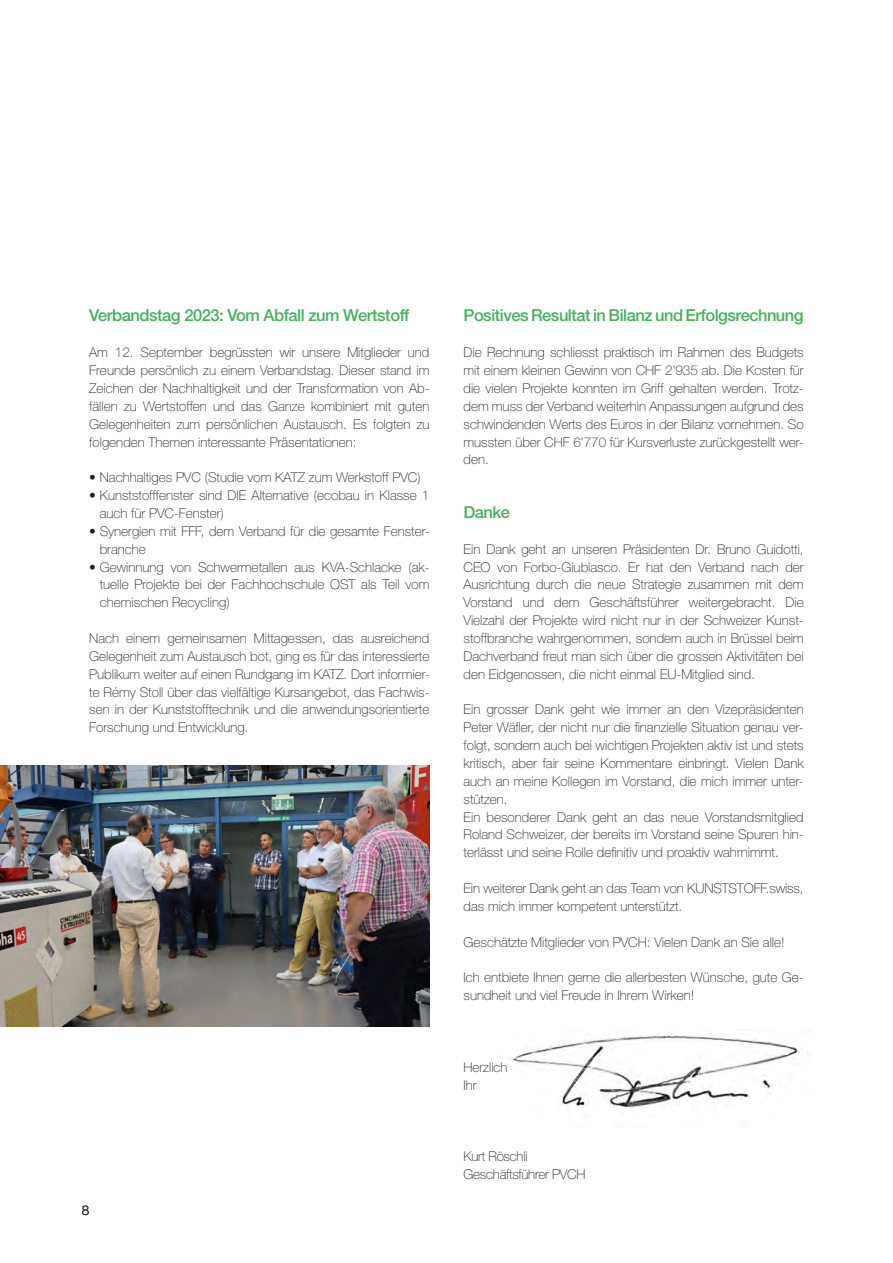
<style>
.page{position:relative;width:893px;height:1263px;background:#fff}
.page>*{position:absolute;margin:0;border:0;box-sizing:border-box;transform-origin:0 0}
.t1{font:500 16.65px "Helvetica Neue LT Std";letter-spacing:-.03em;color:#48b05d}
.t2{font:500 16.5px "Helvetica Neue LT Std";letter-spacing:-.03em;color:#48b05d}
.t3{font:100 13.5px/17.9px "Helvetica Neue LT Std";color:#231f20}
.t4{font:100 13.5px/17.9px "Helvetica Neue LT Std";letter-spacing:-.02em;color:#231f20}
.t5{font:300 13.5px "Helvetica Neue LT Std";color:#231f20}
</style>
<div class="page">
<img style="left:509px;top:1035px;width:293px;height:73px">
<img style="left:0;top:765px;width:429px;height:262px">
<p class="t1" style="left:89px;top:306px;width:321px">Verbandstag 2023: Vom Abfall zum Wertstoff</p>
<p class="t3" style="left:89px;top:343px;width:342px;text-align:justify">Am 12. September begrüssten wir unsere Mitglieder und Freunde persönlich zu einem Verbandstag. Dieser stand im Zeichen der Nachhaltigkeit und der Transformation von Ab&shy;fällen zu Wertstoffen und das Ganze kombiniert mit guten Gelegenheiten zum persönlichen Austausch. Es folgten zu folgenden Themen interessante Präsentationen:</p>
<p class="t3" style="left:89px;top:468px;width:333px">• Nachhaltiges PVC (Studie vom KATZ zum Werkstoff PVC)</p>
<p class="t3" style="left:100px;top:486px;width:331px;text-indent:-11px">• Kunststofffenster sind DIE Alternative (ecobau in Klasse 1 auch für PVC-Fenster)</p>
<p class="t3" style="left:100px;top:522px;width:331px;text-indent:-11px">• Synergien mit FFF, dem Verband für die gesamte Fenster&shy;branche</p>
<p class="t3" style="left:100px;top:558px;width:331px;text-align:justify;text-indent:-11px">• Gewinnung von Schwermetallen aus KVA-Schlacke (ak&shy;tuelle Projekte bei der Fachhochschule OST als Teil vom chemischen Recycling)</p>
<p class="t3" style="left:89px;top:629px;width:342px;text-align:justify">Nach einem gemeinsamen Mittagessen, das ausreichend Gelegenheit zum Austausch bot, ging es für das interessierte Publikum weiter auf einen Rundgang im KATZ. Dort informier&shy;te Rémy Stoll über das vielfältige Kursangebot, das Fachwis&shy;sen in der Kunststofftechnik und die anwendungsorientierte Forschung und Entwicklung.</p>
<p class="t5" style="left:82px;top:1202px;width:9px">8</p>
<p class="t2" style="left:463px;top:306px;width:342px">Positives Resultat in Bilanz und Erfolgsrechnung</p>
<p class="t3" style="left:463px;top:343px;width:342px;text-align:justify">Die Rechnung schliesst praktisch im Rahmen des Budgets mit einem kleinen Gewinn von CHF 2'935 ab. Die Kosten für die vielen Projekte konnten im Griff gehalten werden. Trotz&shy;dem muss der Verband weiterhin Anpassungen aufgrund des schwindenden Werts des Euros in der Bilanz vornehmen. So mussten über CHF 6'770 für Kursverluste zurückgestellt wer&shy;den.</p>
<p class="t2" style="left:463px;top:502px;width:48px">Danke</p>
<p class="t3" style="left:463px;top:540px;width:342px;text-align:justify">Ein Dank geht an unseren Präsidenten Dr. Bruno Guidotti, CEO von Forbo-Giubiasco. Er hat den Verband nach der Ausrichtung durch die neue Strategie zusammen mit dem Vorstand und dem Geschäftsführer weitergebracht. Die Vielzahl der Projekte wird nicht nur in der Schweizer Kunst&shy;stoffbranche wahrgenommen, sondern auch in Brüssel beim Dachverband freut man sich über die grossen Aktivitäten bei den Eidgenossen, die nicht einmal EU-Mitglied sind.</p>
<p class="t3" style="left:463px;top:701px;width:342px">Ein grosser Dank geht wie immer an den Vizepräsidenten Peter Wäfler, der nicht nur die finanzielle Situation genau ver&shy;folgt, sondern auch bei wichtigen Projekten aktiv ist und stets kritisch, aber fair seine Kommentare einbringt. Vielen Dank auch an meine Kollegen im Vorstand, die mich immer unter&shy;stützen.<br>Ein besonderer Dank geht an das neue Vorstandsmitglied Roland Schweizer, der bereits im Vorstand seine Spuren hin&shy;terlässt und seine Rolle definitiv und proaktiv wahrnimmt.</p>
<p class="t3" style="left:463px;top:879px;width:342px">Ein weiterer Dank geht an das Team von KUNSTSTOFF.swiss, das mich immer kompetent unterstützt.</p>
<p class="t3" style="left:463px;top:933px;width:323px">Geschätzte Mitglieder von PVCH: Vielen Dank an Sie alle!</p>
<p class="t3" style="left:463px;top:969px;width:342px">Ich entbiete Ihnen gerne die allerbesten Wünsche, gute Ge&shy;sundheit und viel Freude in Ihrem Wirken!</p>
<p class="t3" style="left:463px;top:1058px;width:46px">Herzlich<br>Ihr</p>
<p class="t4" style="left:463px;top:1147px;width:123px">Kurt Röschli<br>Geschäftsführer PVCH</p>
</div>
